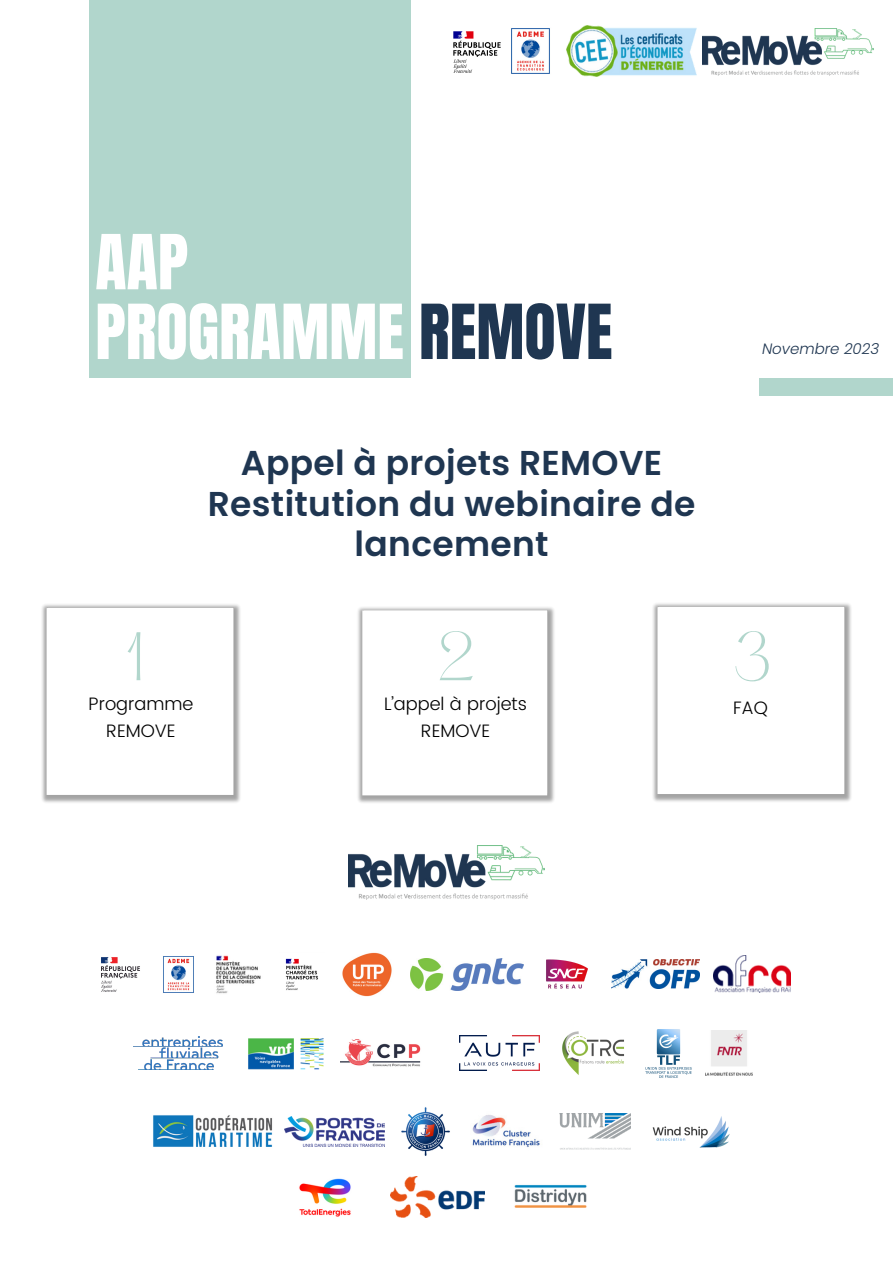
<style>
.page{position:relative;width:893px;height:1264px;background:#fff}
.page>*{position:absolute;margin:0;border:0;box-sizing:border-box;transform-origin:0 0}
.t1{font:64.5px "Anton";color:#fff}
.t2{font:300 60px "Hatton";color:#b1d6cc}
.t3{font:600 34.5px/40.5px "Poppins";letter-spacing:.01em;color:#1f3651;text-align:center}
.t4{font:300 18px/27px "Poppins";color:#000;text-align:center}
.t5{font:italic 300 15px "Poppins";color:#1f3651}
.s1{color:#1f3651}
</style>
<div class="page">
<div style="left:89px;top:0;width:321px;height:377px;background:#b1d6cc"></div>
<div style="left:759px;top:377px;width:133px;height:18px;background:#b1d6cc"></div>
<img style="left:42px;top:604px;width:198px;height:199px">
<img style="left:358px;top:607px;width:196px;height:196px">
<img style="left:653px;top:603px;width:198px;height:199px">
<img style="left:566px;top:26px;width:130px;height:50px">
<img style="left:453px;top:28px;width:97px;height:46px">
<img style="left:348px;top:845px;width:196px;height:54px">
<img style="left:514px;top:1184px;width:73px;height:24px">
<img style="left:390px;top:1176px;width:95px;height:40px">
<img style="left:299px;top:1178px;width:52px;height:38px">
<img style="left:713px;top:955px;width:77px;height:37px">
<img style="left:163px;top:956px;width:31px;height:37px">
<img style="left:216px;top:955px;width:45px;height:39px">
<img style="left:411px;top:958px;width:112px;height:32px">
<img style="left:285px;top:958px;width:33px;height:33px">
<img style="left:611px;top:959px;width:88px;height:29px">
<img style="left:546px;top:959px;width:42px;height:30px">
<img style="left:101px;top:957px;width:39px;height:35px">
<img style="left:342px;top:952px;width:50px;height:45px">
<img style="left:459px;top:1035px;width:80px;height:35px">
<img style="left:340px;top:1039px;width:81px;height:28px">
<img style="left:133px;top:1036px;width:89px;height:33px">
<img style="left:705px;top:1030px;width:47px;height:45px">
<img style="left:562px;top:1031px;width:63px;height:44px">
<img style="left:645px;top:1029px;width:47px;height:49px">
<img style="left:248px;top:1038px;width:76px;height:32px">
<img style="left:153px;top:1115px;width:120px;height:32px">
<img style="left:472px;top:1115px;width:68px;height:32px">
<img style="left:401px;top:1107px;width:49px;height:49px">
<img style="left:559px;top:1113px;width:71px;height:36px">
<img style="left:284px;top:1116px;width:101px;height:30px">
<img style="left:652px;top:1116px;width:78px;height:32px">
<img style="left:703px;top:29px;width:170px;height:47px">
<p class="t1" style="left:95px;top:216px;width:94px">AAP</p>
<p class="t1" style="left:95px;top:285px;width:518px">PROGRAMME <span class="s1">REMOVE</span></p>
<p class="t3" style="left:241px;top:443px;width:422px">Appel à projets REMOVE</p>
<p class="t3" style="left:208px;top:483px;width:489px">Restitution du webinaire de lancement</p>
<p class="t5" style="left:762px;top:338px;width:119px">Novembre 2023</p>
<p class="t2" style="left:126px;top:628px;width:21px">1</p>
<p class="t2" style="left:436px;top:628px;width:41px">2</p>
<p class="t2" style="left:732px;top:628px;width:40px">3</p>
<p class="t4" style="left:89px;top:690px;width:106px">Programme<br>REMOVE</p>
<p class="t4" style="left:384px;top:690px;width:144px">L’appel à projets<br>REMOVE</p>
<p class="t4" style="left:733px;top:694px;width:36px">FAQ</p>
</div>
